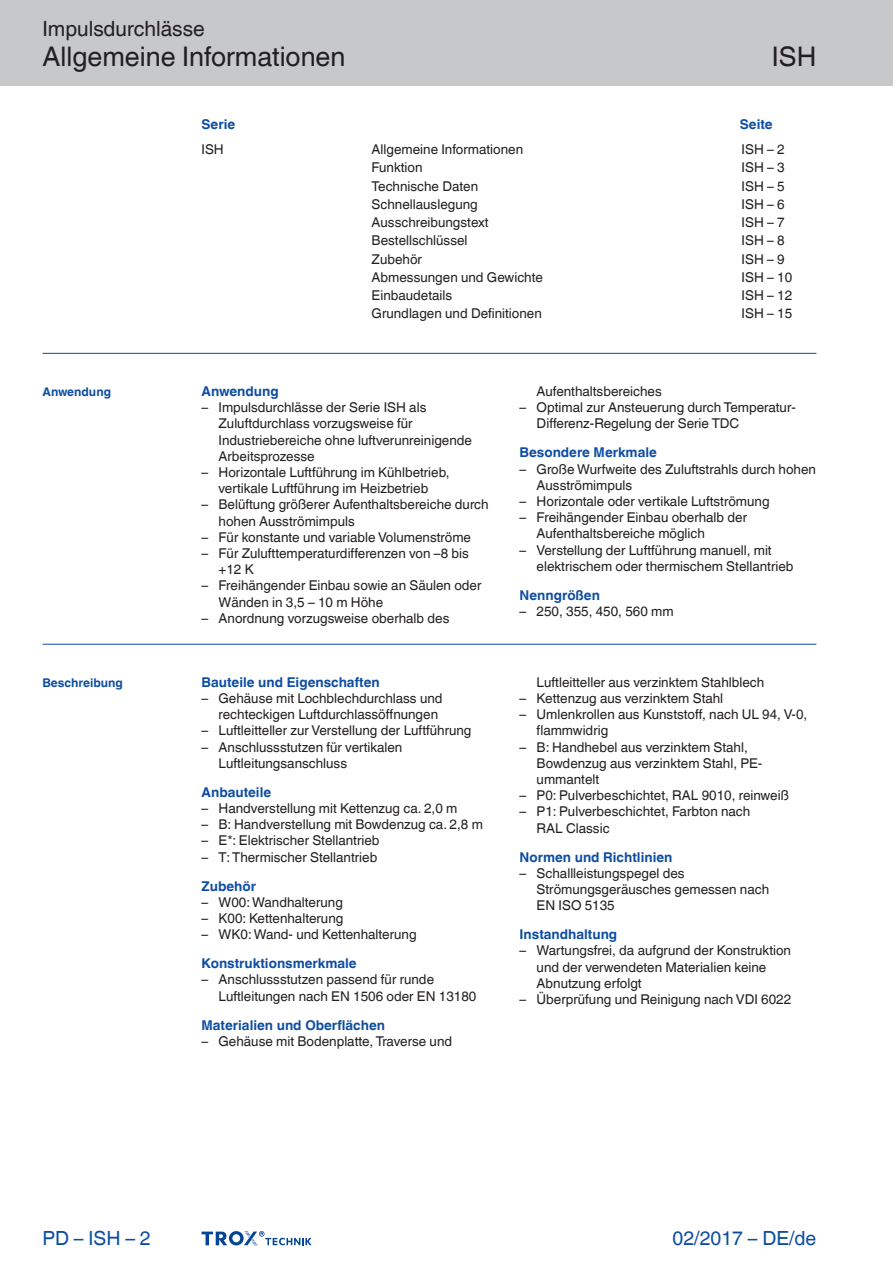
<style>
.page{position:relative;width:893px;height:1263px;background:#fff}
.page>*{position:absolute;margin:0;border:0;box-sizing:border-box;transform-origin:0 0}
.Navigation_2{font:27px "TROX Helvetica";color:#231f20}
.Navigation_3{font:27px "TROX Helvetica";color:#231f20}
.Navigation_1{font:21px "TROX Helvetica";color:#231f20}
.date{font:19.5px "TROX Helvetica";color:#0d4da1}
.pagina_li-re{font:19.5px "TROX Helvetica";color:#0d4da1}
.descr_txt_section_li{font:13.5px/16.2px "TROX Helvetica";color:#231f20}
.Standard_oben_links{font:13.5px "TROX Helvetica";color:#231f20}
.descr_txt_section_ti{font:700 13.5px "TROX Helvetica";color:#0d4da1}
.Standard_oben_links-2{font:700 13.5px "TROX Helvetica";color:#0d4da1}
.marg_title_blue{font:700 12px "TROX Helvetica";color:#0d4da1}
</style>
<div class="page">
<div style="left:0;top:0;width:893px;height:85px;background:#c7c8ca"></div>
<hr style="left:43px;top:353px;width:773px;height:1px;background:#0d4da1">
<hr style="left:43px;top:644px;width:773px;height:1px;background:#0d4da1">
<svg style="left:202px;top:1231px;width:110px;height:15px"></svg>
<p class="Navigation_1" style="left:43px;top:17px;width:164px">Impulsdurchlässe</p>
<p class="Navigation_2" style="left:43px;top:41px;width:304px">Allgemeine Informationen</p>
<p class="Navigation_3" style="left:772px;top:41px;width:46px">ISH</p>
<p class="marg_title_blue" style="left:43px;top:385px;width:70px">Anwendung</p>
<p class="marg_title_blue" style="left:43px;top:675px;width:82px">Beschreibung</p>
<p class="Standard_oben_links-2" style="left:202px;top:116px;width:35px">Serie</p>
<p class="Standard_oben_links" style="left:202px;top:142px;width:24px">ISH</p>
<p class="Standard_oben_links" style="left:372px;top:142px;width:153px">Allgemeine Informationen</p>
<p class="Standard_oben_links" style="left:742px;top:142px;width:45px">ISH – 2</p>
<p class="Standard_oben_links" style="left:372px;top:160px;width:52px">Funktion</p>
<p class="Standard_oben_links" style="left:742px;top:160px;width:45px">ISH – 3</p>
<p class="Standard_oben_links" style="left:372px;top:178px;width:108px">Technische Daten</p>
<p class="Standard_oben_links" style="left:742px;top:178px;width:45px">ISH – 5</p>
<p class="Standard_oben_links" style="left:372px;top:196px;width:108px">Schnellauslegung</p>
<p class="Standard_oben_links" style="left:742px;top:196px;width:45px">ISH – 6</p>
<p class="Standard_oben_links" style="left:372px;top:215px;width:118px">Ausschreibungstext</p>
<p class="Standard_oben_links" style="left:742px;top:215px;width:45px">ISH – 7</p>
<p class="Standard_oben_links" style="left:372px;top:233px;width:97px">Bestellschlüssel</p>
<p class="Standard_oben_links" style="left:742px;top:233px;width:45px">ISH – 8</p>
<p class="Standard_oben_links" style="left:372px;top:251px;width:52px">Zubehör</p>
<p class="Standard_oben_links" style="left:742px;top:251px;width:45px">ISH – 9</p>
<p class="Standard_oben_links" style="left:372px;top:269px;width:173px">Abmessungen und Gewichte</p>
<p class="Standard_oben_links" style="left:742px;top:269px;width:52px">ISH – 10</p>
<p class="Standard_oben_links" style="left:372px;top:287px;width:82px">Einbaudetails</p>
<p class="Standard_oben_links" style="left:742px;top:287px;width:52px">ISH – 12</p>
<p class="Standard_oben_links" style="left:372px;top:306px;width:172px">Grundlagen und Definitionen</p>
<p class="Standard_oben_links" style="left:742px;top:306px;width:52px">ISH – 15</p>
<p class="Standard_oben_links-2" style="left:740px;top:116px;width:34px">Seite</p>
<p class="descr_txt_section_ti" style="left:202px;top:383px;width:79px">Anwendung</p>
<p class="descr_txt_section_li" style="left:219px;top:399px;width:255px;text-indent:-17px">– Impulsdurchlässe der Serie ISH als Zuluftdurchlass vorzugsweise für Industriebereiche ohne luftverunreinigende Arbeitsprozesse</p>
<p class="descr_txt_section_li" style="left:202px;top:464px;width:250px;text-align:center">– Horizontale Luftführung im Kühlbetrieb, vertikale Luftführung im Heizbetrieb</p>
<p class="descr_txt_section_li" style="left:219px;top:497px;width:272px;text-indent:-17px">– Belüftung größerer Aufenthaltsbereiche durch hohen Ausströmimpuls</p>
<p class="descr_txt_section_li" style="left:202px;top:529px;width:271px">– Für konstante und variable Volumenströme</p>
<p class="descr_txt_section_li" style="left:219px;top:545px;width:252px;text-indent:-17px">– Für Zulufttemperaturdifferenzen von –8 bis +12 K</p>
<p class="descr_txt_section_li" style="left:219px;top:578px;width:264px;text-indent:-17px">– Freihängender Einbau sowie an Säulen oder<br>Wänden in 3,5 – 10 m Höhe</p>
<p class="descr_txt_section_li" style="left:202px;top:610px;width:249px">– Anordnung vorzugsweise oberhalb des</p>
<p class="descr_txt_section_ti" style="left:202px;top:674px;width:180px">Bauteile und Eigenschaften</p>
<p class="descr_txt_section_li" style="left:219px;top:690px;width:225px;text-indent:-17px">– Gehäuse mit Lochblechdurchlass und rechteckigen Luftdurchlassöffnungen</p>
<p class="descr_txt_section_li" style="left:202px;top:723px;width:271px">– Luftleitteller zur Verstellung der Luftführung</p>
<p class="descr_txt_section_li" style="left:219px;top:739px;width:185px;text-indent:-17px">– Anschlussstutzen für vertikalen<br>Luftleitungsanschluss</p>
<p class="descr_txt_section_ti" style="left:202px;top:784px;width:71px">Anbauteile</p>
<p class="descr_txt_section_li" style="left:202px;top:800px;width:257px">– Handverstellung mit Kettenzug ca. 2,0 m</p>
<p class="descr_txt_section_li" style="left:202px;top:816px;width:283px">– B: Handverstellung mit Bowdenzug ca. 2,8 m</p>
<p class="descr_txt_section_li" style="left:202px;top:833px;width:179px">– E*: Elektrischer Stellantrieb</p>
<p class="descr_txt_section_li" style="left:202px;top:849px;width:177px">– T: Thermischer Stellantrieb</p>
<p class="descr_txt_section_ti" style="left:202px;top:878px;width:56px">Zubehör</p>
<p class="descr_txt_section_li" style="left:202px;top:894px;width:143px">– W00: Wandhalterung</p>
<p class="descr_txt_section_li" style="left:202px;top:910px;width:143px">– K00: Kettenhalterung</p>
<p class="descr_txt_section_li" style="left:202px;top:926px;width:217px">– WK0: Wand- und Kettenhalterung</p>
<p class="descr_txt_section_ti" style="left:202px;top:955px;width:157px">Konstruktionsmerkmale</p>
<p class="descr_txt_section_li" style="left:219px;top:971px;width:259px;text-indent:-17px">– Anschlussstutzen passend für runde<br>Luftleitungen nach EN 1506 oder EN 13180</p>
<p class="descr_txt_section_ti" style="left:202px;top:1017px;width:185px">Materialien und Oberflächen</p>
<p class="descr_txt_section_li" style="left:202px;top:1033px;width:252px">– Gehäuse mit Bodenplatte, Traverse und</p>
<p class="descr_txt_section_li" style="left:537px;top:383px;width:127px">Aufenthaltsbereiches</p>
<p class="descr_txt_section_li" style="left:537px;top:399px;width:261px;text-indent:-17px">– Optimal zur Ansteuerung durch Temperatur-<br>Differenz-Regelung der Serie TDC</p>
<p class="descr_txt_section_ti" style="left:520px;top:445px;width:139px">Besondere Merkmale</p>
<p class="descr_txt_section_li" style="left:537px;top:461px;width:281px;text-indent:-17px">– Große Wurfweite des Zuluftstrahls durch hohen<br>Ausströmimpuls</p>
<p class="descr_txt_section_li" style="left:520px;top:493px;width:251px">– Horizontale oder vertikale Luftströmung</p>
<p class="descr_txt_section_li" style="left:537px;top:509px;width:212px;text-indent:-17px">– Freihängender Einbau oberhalb der<br>Aufenthaltsbereiche möglich</p>
<p class="descr_txt_section_li" style="left:537px;top:542px;width:258px;text-indent:-17px">– Verstellung der Luftführung manuell, mit elektrischem oder thermischem Stellantrieb</p>
<p class="descr_txt_section_ti" style="left:520px;top:587px;width:82px">Nenngrößen</p>
<p class="descr_txt_section_li" style="left:520px;top:603px;width:155px">– 250, 355, 450, 560 mm</p>
<p class="descr_txt_section_li" style="left:537px;top:674px;width:229px">Luftleitteller aus verzinktem Stahlblech</p>
<p class="descr_txt_section_li" style="left:520px;top:690px;width:205px">– Kettenzug aus verzinktem Stahl</p>
<p class="descr_txt_section_li" style="left:537px;top:706px;width:272px;text-indent:-17px">– Umlenkrollen aus Kunststoff, nach UL 94, V-0, flammwidrig</p>
<p class="descr_txt_section_li" style="left:537px;top:739px;width:227px;text-indent:-17px">– B: Handhebel aus verzinktem Stahl,<br>Bowdenzug aus verzinktem Stahl, PE&shy;ummantelt</p>
<p class="descr_txt_section_li" style="left:520px;top:787px;width:271px">– P0: Pulverbeschichtet, RAL 9010, reinweiß</p>
<p class="descr_txt_section_li" style="left:537px;top:804px;width:215px;text-indent:-17px">– P1: Pulverbeschichtet, Farbton nach<br>RAL Classic</p>
<p class="descr_txt_section_ti" style="left:520px;top:849px;width:154px">Normen und Richtlinien</p>
<p class="descr_txt_section_li" style="left:537px;top:865px;width:234px;text-indent:-17px">– Schallleistungspegel des<br>Strömungsgeräusches gemessen nach<br>EN ISO 5135</p>
<p class="descr_txt_section_ti" style="left:520px;top:927px;width:99px">Instandhaltung</p>
<p class="descr_txt_section_li" style="left:537px;top:943px;width:256px;text-indent:-17px">– Wartungsfrei, da aufgrund der Konstruktion und der verwendeten Materialien keine<br>Abnutzung erfolgt</p>
<p class="descr_txt_section_li" style="left:520px;top:991px;width:273px">– Überprüfung und Reinigung nach VDI 6022</p>
<p class="pagina_li-re" style="left:43px;top:1227px;width:110px">PD – ISH – 2</p>
<p class="date" style="left:673px;top:1227px;width:145px">02/2017 – DE/de</p>
</div>
